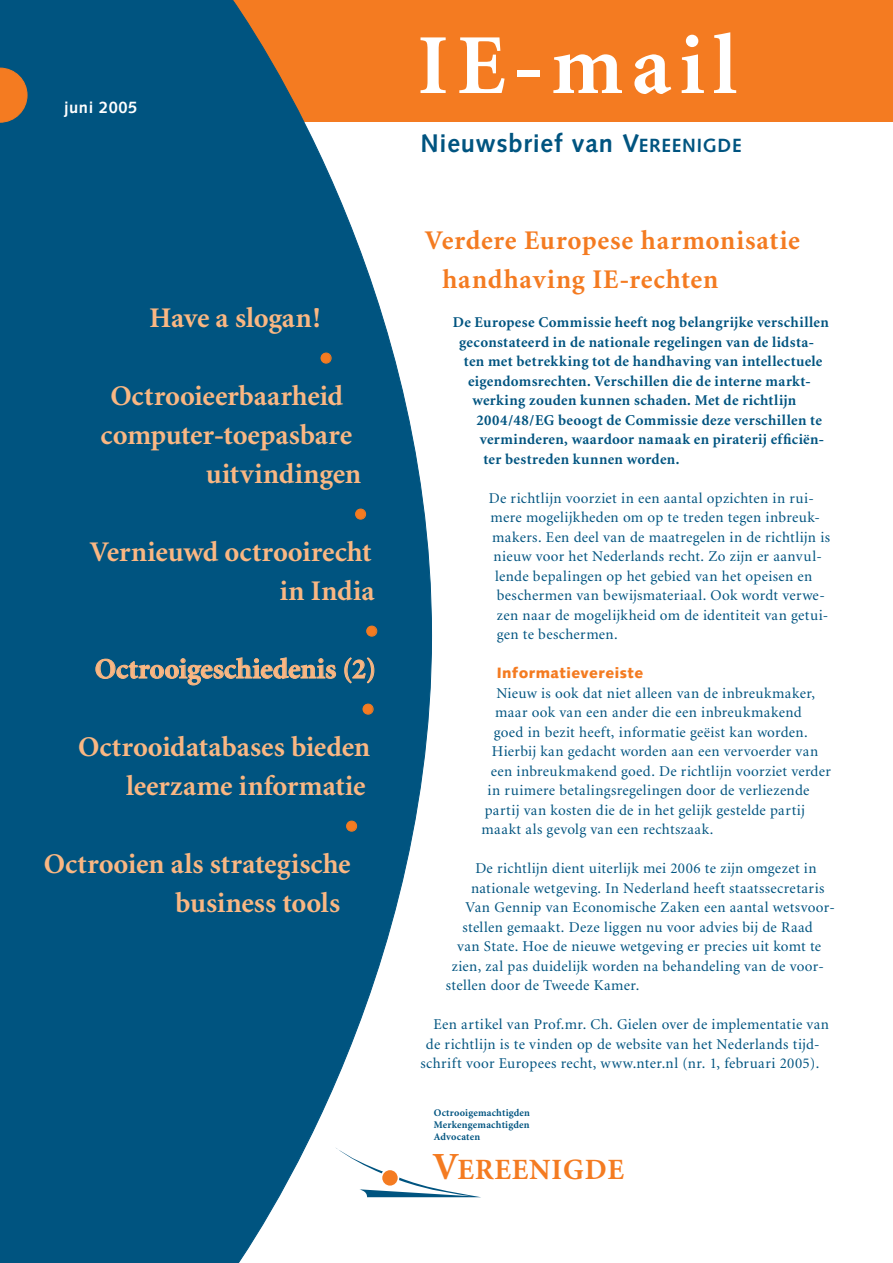
<style>
.page{position:relative;width:893px;height:1263px;background:#fff}
.page>*{position:absolute;margin:0;border:0;box-sizing:border-box;transform-origin:0 0}
.t1{font:700 85.5px "Minion";letter-spacing:.1em;color:#fff}
.t2{font:700 42px "Minion";color:#f47b21}
.t3{font:700 38.4px "Minion";color:#f47b21}
.t4{font:700 29.4px "Minion";letter-spacing:.03em;color:#f47b21}
.t5{font:700 28.5px/39px "Minion";color:#fab783;text-align:right}
.t6{font:700 27px/39px "Minion";letter-spacing:.03em;color:#f47b21}
.t7{font:700 25.5px "Syntax";letter-spacing:.03em;color:#005480}
.t8{font:700 16.5px "Syntax";letter-spacing:.03em;color:#fff}
.t9{font:15px "Minion";letter-spacing:.025em;color:#005480}
.t10{font:700 15px "Minion";letter-spacing:.025em;color:#005480}
.t11{font:900 15px "Syntax";letter-spacing:.035em;color:#f47b21}
.t12{font:700 10.2px/12px "Minion";letter-spacing:.02em;color:#005480;text-align:justify}
.s1{font-size:19.2px}
</style>
<div class="page">
<div style="left:206px;top:0;width:687px;height:122px;background:#f47b21"></div>
<svg style="left:0;top:0;width:432px;height:1263px;background:#236689"></svg>
<svg style="left:0;top:68px;width:27px;height:54px"></svg>
<svg style="left:335px;top:1147px;width:145px;height:50px"></svg>
<div style="left:382px;top:1170px;width:16px;height:15px;background:#f47b21;border-radius:50%"></div>
<p class="t8" style="left:64px;top:97px;width:75px">juni 2005</p>
<h3 class="t5" style="left:149px;top:299px;width:173px">Have a slogan!</h3>
<h2 class="t2" style="left:320px;top:337px;width:14px">•</h2>
<h3 class="t5" style="left:110px;top:377px;width:234px">Octrooieerbaarheid</h3>
<h3 class="t5" style="left:101px;top:416px;width:253px">computer-toepasbare</h3>
<h3 class="t5" style="left:206px;top:455px;width:157px">uitvindingen</h3>
<h2 class="t2" style="left:354px;top:493px;width:14px">•</h2>
<h3 class="t5" style="left:90px;top:533px;width:286px">Vernieuwd octrooirecht in India</h3>
<h2 class="t2" style="left:365px;top:610px;width:14px">•</h2>
<h3 class="t5" style="left:95px;top:650px;width:283px">Octrooigeschiedenis (2)</h3>
<h2 class="t2" style="left:362px;top:688px;width:14px">•</h2>
<h3 class="t5" style="left:78px;top:728px;width:293px">Octrooidatabases bieden leerzame informatie</h3>
<h2 class="t2" style="left:345px;top:805px;width:14px">•</h2>
<h3 class="t5" style="left:175px;top:845px;width:177px;text-align:left;text-indent:-131px">Octrooien als strategische business tools</h3>
<h1 class="t1" style="left:418px;top:22px;width:321px">IE-mail</h1>
<h3 class="t7" style="left:420px;top:128px;width:323px">Nieuwsbrief van V<span class="s1">EREENIGDE</span></h3>
<h3 class="t6" style="left:442px;top:222px;width:359px;text-indent:-17px">Verdere Europese harmonisatie handhaving IE-rechten</h3>
<p class="t10" style="left:453px;top:315px;width:378px">De Europese Commissie heeft nog belangrijke verschillen</p>
<p class="t10" style="left:459px;top:334px;width:356px">geconstateerd in de nationale regelingen van de lidsta-</p>
<p class="t10" style="left:464px;top:354px;width:360px">ten met betrekking tot de handhaving van intellectuele</p>
<p class="t10" style="left:468px;top:373px;width:344px">eigendomsrechten. Verschillen die de interne markt-</p>
<p class="t10" style="left:472px;top:393px;width:325px">werking zouden kunnen schaden. Met de richtlijn</p>
<p class="t10" style="left:476px;top:412px;width:347px">2004/48/EG beoogt de Commissie deze verschillen te</p>
<p class="t10" style="left:480px;top:432px;width:346px">verminderen, waardoor namaak en piraterij efficiën-</p>
<p class="t10" style="left:483px;top:451px;width:198px">ter bestreden kunnen worden.</p>
<p class="t9" style="left:489px;top:490px;width:327px">De richtlijn voorziet in een aantal opzichten in rui-</p>
<p class="t9" style="left:491px;top:510px;width:331px">mere mogelijkheden om op te treden tegen inbreuk-</p>
<p class="t9" style="left:492px;top:529px;width:339px">makers. Een deel van de maatregelen in de richtlijn is</p>
<p class="t9" style="left:494px;top:549px;width:330px">nieuw voor het Nederlands recht. Zo zijn er aanvul-</p>
<p class="t9" style="left:495px;top:568px;width:319px">lende bepalingen op het gebied van het opeisen en</p>
<p class="t9" style="left:497px;top:588px;width:330px">beschermen van bewijsmateriaal. Ook wordt verwe-</p>
<p class="t9" style="left:497px;top:607px;width:333px">zen naar de mogelijkheid om de identiteit van getui-</p>
<p class="t9" style="left:497px;top:627px;width:122px">gen te beschermen.</p>
<p class="t11" style="left:497px;top:664px;width:148px">Informatievereiste</p>
<p class="t9" style="left:496px;top:685px;width:320px">Nieuw is ook dat niet alleen van de inbreukmaker,</p>
<p class="t9" style="left:495px;top:705px;width:308px">maar ook van een ander die een inbreukmakend</p>
<p class="t9" style="left:494px;top:724px;width:315px">goed in bezit heeft, informatie geëist kan worden.</p>
<p class="t9" style="left:492px;top:744px;width:328px">Hierbij kan gedacht worden aan een vervoerder van</p>
<p class="t9" style="left:491px;top:763px;width:342px">een inbreukmakend goed. De richtlijn voorziet verder</p>
<p class="t9" style="left:488px;top:783px;width:323px">in ruimere betalingsregelingen door de verliezende</p>
<p class="t9" style="left:485px;top:802px;width:322px">partij van kosten die de in het gelijk gestelde partij</p>
<p class="t9" style="left:482px;top:822px;width:233px">maakt als gevolg van een rechtszaak.</p>
<p class="t9" style="left:475px;top:861px;width:343px">De richtlijn dient uiterlijk mei 2006 te zijn omgezet in</p>
<p class="t9" style="left:471px;top:880px;width:355px">nationale wetgeving. In Nederland heeft staatssecretaris</p>
<p class="t9" style="left:465px;top:900px;width:371px">Van Gennip van Economische Zaken een aantal wetsvoor-</p>
<p class="t9" style="left:462px;top:919px;width:352px">stellen gemaakt. Deze liggen nu voor advies bij de Raad</p>
<p class="t9" style="left:457px;top:939px;width:366px">van State. Hoe de nieuwe wetgeving er precies uit komt te</p>
<p class="t9" style="left:452px;top:958px;width:373px">zien, zal pas duidelijk worden na behandeling van de voor-</p>
<p class="t9" style="left:446px;top:978px;width:195px">stellen door de Tweede Kamer.</p>
<p class="t9" style="left:433px;top:1017px;width:397px">Een artikel van Prof.mr. Ch. Gielen over de implementatie van</p>
<p class="t9" style="left:426px;top:1036px;width:395px">de richtlijn is te vinden op de website van het Nederlands tijd-</p>
<p class="t9" style="left:420px;top:1056px;width:400px">schrift voor Europees recht, www.nter.nl (nr. 1, februari 2005).</p>
<p class="t12" style="left:434px;top:1107px;width:98px">Octrooigemachtigden Merkengemachtigden Advocaten</p>
<h3 class="t3" style="left:433px;top:1147px;width:28px">V</h3>
<h3 class="t4" style="left:458px;top:1154px;width:168px">EREENIGDE</h3>
</div>
